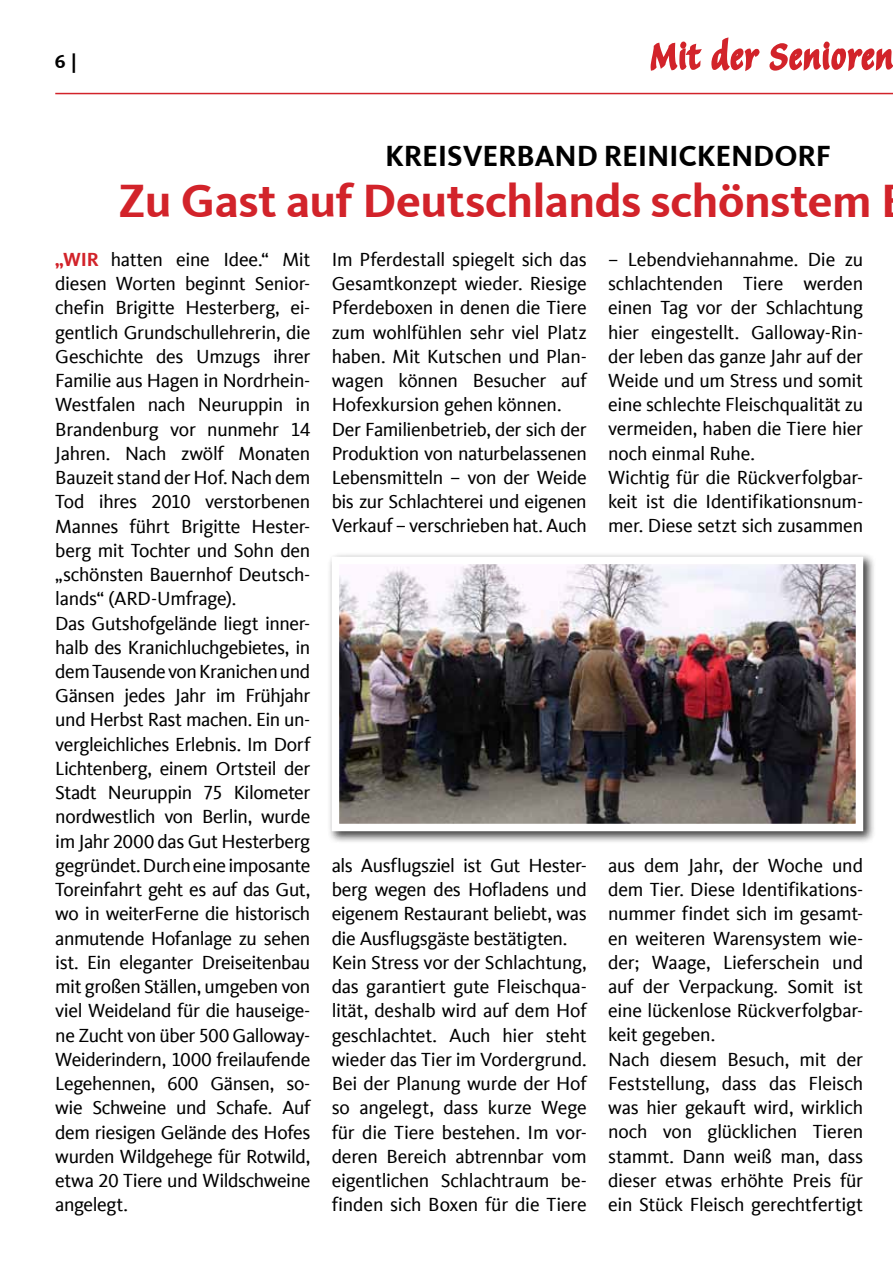
<style>
.page{position:relative;width:893px;height:1263px;background:#fff}
.page>*{position:absolute;margin:0;border:0;box-sizing:border-box;transform-origin:0 0}
.t1{font:700 48px "CDU Kievit Tab";letter-spacing:-.01em;color:#d2232a}
.t2{font:700 30px "CDU Kievit Tab";letter-spacing:-.01em;color:#000}
.t3{font:19.5px/24.3px "CDU Kievit Tab";letter-spacing:-.015em;color:#000}
.t4{font:700 19.5px "CDU Kievit Tab";color:#d2232a}
.t5{font:700 19.5px "CDU Kievit Tab";color:#000}
</style>
<div class="page">
<hr style="left:55px;top:93px;width:838px;height:1px;background:#d2232a">
<svg style="left:650px;top:41px;width:52px;height:30px"></svg>
<svg style="left:711px;top:37px;width:49px;height:34px"></svg>
<svg style="left:769px;top:41px;width:124px;height:30px"></svg>
<div style="left:328px;top:553px;width:548px;height:291px;background:#000;opacity:.75"></div>
<img style="left:341px;top:566px;width:513px;height:256px">
<div style="left:332px;top:557px;width:531px;height:274px;border:8px solid #fff"></div>
<p class="t5" style="left:55px;top:50px;width:23px">6 |</p>
<h2 class="t2" style="left:385px;top:138px;width:18px">kreisverba</h2>
<h2 class="t2" style="left:555px;top:138px;width:219px">nd reinickendorf</h2>
<h1 class="t1" style="left:118px;top:172px;width:755px">Zu Gast auf Deutschlands schönstem</h1>
<p class="t3" style="left:608px;top:247px;width:257px">– Lebendviehannahme. Die zu schlachtenden Tiere werden einen Tag vor der Schlachtung hier eingestellt. Galloway-Rin&shy;der leben das ganze Jahr auf der<br>Weide und um Stress und somit eine schlechte Fleischqualität zu vermeiden, haben die Tiere hier noch einmal Ruhe.<br>Wichtig für die Rückverfolgbar&shy;keit ist die Identifikationsnum&shy;mer. Diese setzt sich zusammen</p>
<p class="t3" style="left:332px;top:247px;width:257px">Im Pferdestall spiegelt sich das<br>Gesamtkonzept wieder. Riesige<br>Pferdeboxen in denen die Tiere zum wohlfühlen sehr viel Platz haben. Mit Kutschen und Plan&shy;wagen können Besucher auf<br>Hofexkursion gehen können.<br>Der Familienbetrieb, der sich der<br>Produktion von naturbelassenen<br>Lebensmitteln – von der Weide bis zur Schlachterei und eigenen<br>Verkauf – verschrieben hat. Auch</p>
<p class="t3" style="left:55px;top:247px;width:257px;text-indent:55px">hatten eine Idee.“ Mit diesen Worten beginnt Senior&shy;chefin Brigitte Hesterberg, ei&shy;gentlich Grundschullehrerin, die<br>Geschichte des Umzugs ihrer<br>Familie aus Hagen in Nordrhein-<br>Westfalen nach Neuruppin in<br>Brandenburg vor nunmehr 14<br>Jahren. Nach zwölf Monaten<br>Bauzeit stand der Hof. Nach dem<br>Tod ihres 2010 verstorbenen<br>Mannes führt Brigitte Hester&shy;berg mit Tochter und Sohn den „schönsten Bauernhof Deutsch&shy;lands“ (ARD-Umfrage).<br>Das Gutshofgelände liegt inner&shy;halb des Kranichluchgebietes, in dem Tausende von Kranichen und<br>Gänsen jedes Jahr im Frühjahr und Herbst Rast machen. Ein un&shy;vergleichliches Erlebnis. Im Dorf<br>Lichtenberg, einem Ortsteil der<br>Stadt Neuruppin 75 Kilometer nordwestlich von Berlin, wurde im Jahr 2000 das Gut Hesterberg gegründet. Durch eine imposante<br>Toreinfahrt geht es auf das Gut, wo in weiterFerne die historisch anmutende Hofanlage zu sehen ist. Ein eleganter Dreiseitenbau mit großen Ställen, umgeben von viel Weideland für die hauseige&shy;ne Zucht von über 500 Galloway-<br>Weiderindern, 1000 freilaufende<br>Legehennen, 600 Gänsen, so&shy;wie Schweine und Schafe. Auf dem riesigen Gelände des Hofes wurden Wildgehege für Rotwild, etwa 20 Tiere und Wildschweine angelegt.</p>
<p class="t4" style="left:55px;top:248px;width:21px">„Wir</p>
<p class="t3" style="left:332px;top:853px;width:257px">als Ausflugsziel ist Gut Hester&shy;berg wegen des Hofladens und eigenem Restaurant beliebt, was die Ausflugsgäste bestätigten.<br>Kein Stress vor der Schlachtung, das garantiert gute Fleischqua&shy;lität, deshalb wird auf dem Hof geschlachtet. Auch hier steht wieder das Tier im Vordergrund.<br>Bei der Planung wurde der Hof so angelegt, dass kurze Wege für die Tiere bestehen. Im vor&shy;deren Bereich abtrennbar vom eigentlichen Schlachtraum be&shy;finden sich Boxen für die Tiere</p>
<p class="t3" style="left:608px;top:853px;width:257px">aus dem Jahr, der Woche und dem Tier. Diese Identifikations&shy;nummer findet sich im gesamt&shy;en weiteren Warensystem wie&shy;der; Waage, Lieferschein und auf der Verpackung. Somit ist eine lückenlose Rückverfolgbar&shy;keit gegeben.<br>Nach diesem Besuch, mit der<br>Feststellung, dass das Fleisch was hier gekauft wird, wirklich noch von glücklichen Tieren stammt. Dann weiß man, dass dieser etwas erhöhte Preis für ein Stück Fleisch gerechtfertigt</p>
</div>
